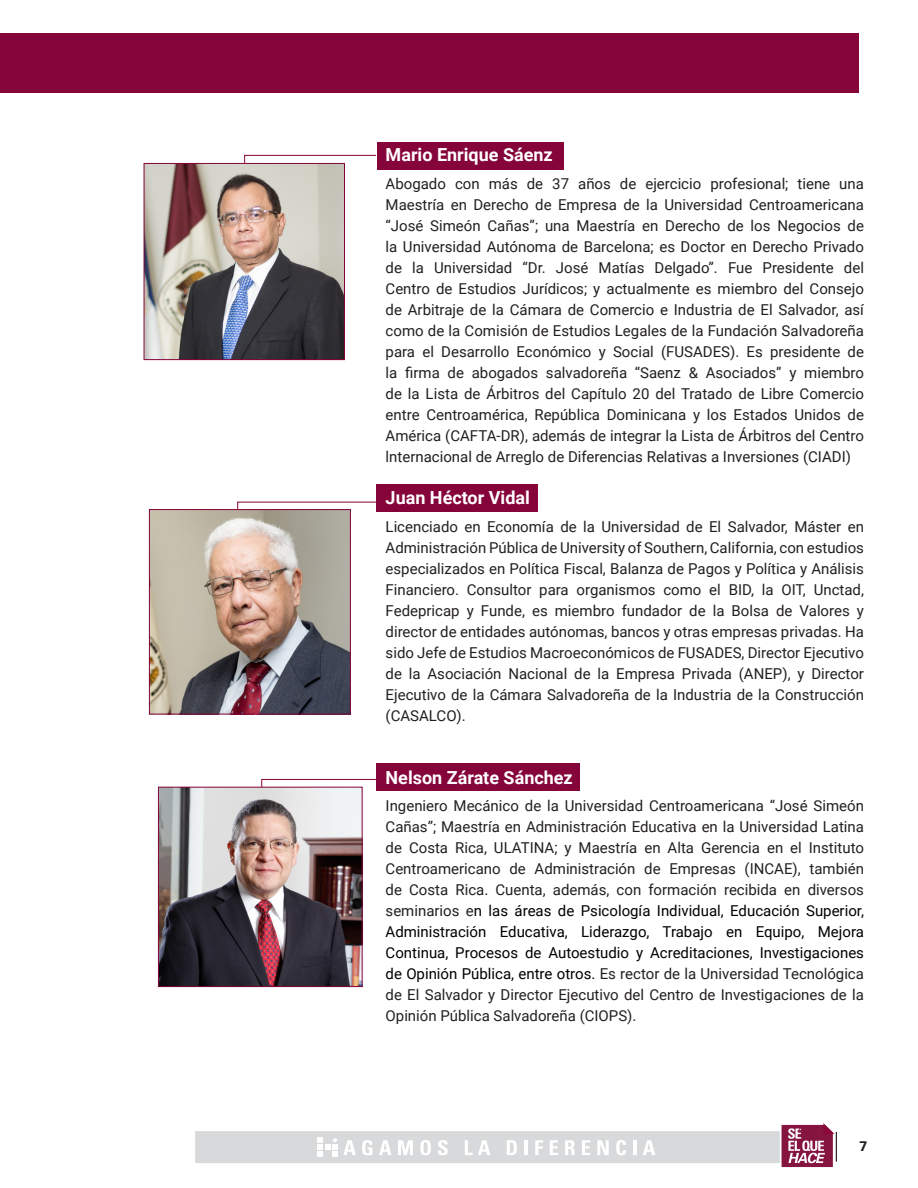
<style>
.page{position:relative;width:918px;height:1188px;background:#fff}
.page>*{position:absolute;margin:0;border:0;box-sizing:border-box;transform-origin:0 0}
.t1{font:700 18px "Roboto";color:#fff}
.t2{font:15px/21px "Roboto";color:#231f20;text-align:justify}
.t3{font:900 13.5px "Roboto";color:#231f20}
.s1{color:#000}
</style>
<div class="page">
<hr style="left:836px;top:1132px;width:1px;height:30px;background:#231f20">
<svg style="left:195px;top:1123px;width:639px;height:45px"></svg>
<div style="left:0;top:33px;width:859px;height:59px;background:#85043a"></div>
<svg style="left:244px;top:155px;width:132px;height:8px"></svg>
<svg style="left:237px;top:501px;width:140px;height:11px"></svg>
<svg style="left:261px;top:779px;width:115px;height:51px"></svg>
<div style="left:376px;top:764px;width:204px;height:27px;background:#85043a"></div>
<img style="left:146px;top:165px;width:197px;height:193px">
<div style="left:144px;top:163px;width:201px;height:197px;border:1px solid #85043a"></div>
<img style="left:151px;top:511px;width:198px;height:201px">
<div style="left:149px;top:509px;width:202px;height:205px;border:1px solid #85043a"></div>
<img style="left:160px;top:789px;width:200px;height:196px">
<div style="left:158px;top:787px;width:204px;height:200px;border:1px solid #85043a"></div>
<div style="left:376px;top:484px;width:162px;height:27px;background:#85043a"></div>
<div style="left:377px;top:142px;width:187px;height:28px;background:#85043a"></div>
<p class="t1" style="left:386px;top:142px;width:169px">Mario Enrique Sáenz</p>
<p class="t2" style="left:386px;top:173px;width:480px">Abogado con más de 37 años de ejercicio profesional; tiene una Maestría en Derecho de Empresa de la Universidad Centroamericana “José Simeón Cañas”; una Maestría en Derecho de los Negocios de la Universidad Autónoma de Barcelona; es Doctor en Derecho Privado de la Universidad “Dr. José Matías Delgado”. Fue Presidente del Centro de Estudios Jurídicos; y actualmente es miembro del Consejo de Arbitraje de la Cámara de Comercio e Industria de El Salvador, así como de la Comisión de Estudios Legales de la Fundación Salvadoreña para el Desarrollo Económico y Social (FUSADES). Es presidente de la firma de abogados salvadoreña “Saenz &amp; Asociados” y miembro de la Lista de Árbitros del Capítulo 20 del Tratado de Libre Comercio entre Centroamérica, República Dominicana y los Estados Unidos de América (CAFTA-DR), además de integrar la Lista de Árbitros del Centro lnternacional de Arreglo de Diferencias Relativas a Inversiones (CIADI)</p>
<p class="t1" style="left:386px;top:485px;width:146px">Juan Héctor Vidal</p>
<p class="t2" style="left:386px;top:515px;width:480px">Licenciado en Economía de la Universidad de El Salvador, Máster en Administración Pública de University of Southern, California, con estudios especializados en Política Fiscal, Balanza de Pagos y Política y Análisis Financiero. Consultor para organismos como el BID, la OIT, Unctad, Fedepricap y Funde, es miembro fundador de la Bolsa de Valores y director de entidades autónomas, bancos y otras empresas privadas. Ha sido Jefe de Estudios Macroeconómicos de FUSADES, Director Ejecutivo de la Asociación Nacional de la Empresa Privada (ANEP), y Director Ejecutivo de la Cámara Salvadoreña de la Industria de la Construcción (CASALCO).</p>
<p class="t1" style="left:386px;top:765px;width:189px">Nelson Zárate Sánchez</p>
<p class="t2" style="left:386px;top:795px;width:480px">Ingeniero Mecánico de la Universidad Centroamericana “José Simeón Cañas”; Maestría en Administración Educativa en la Universidad Latina de Costa Rica, ULATINA; y Maestría en Alta Gerencia en el Instituto Centroamericano de Administración de Empresas (INCAE), también de Costa Rica. Cuenta, además, con formación recibida en diversos seminarios e<span class="s1">n las áreas de Psicología Individual, Educación Superior, Administración Educativa, Liderazgo, Trabajo en Equipo, Mejora Continua, Procesos de Autoestudio y Acreditaciones, Investigaciones de Opinión Pública, entre otros.</span> Es rector de la Universidad Tecnológica de El Salvador y Director Ejecutivo del Centro de Investigaciones de la Opinión Pública Salvadoreña (CIOPS).</p>
<p class="t3" style="left:860px;top:1137px;width:9px">7</p>
</div>
